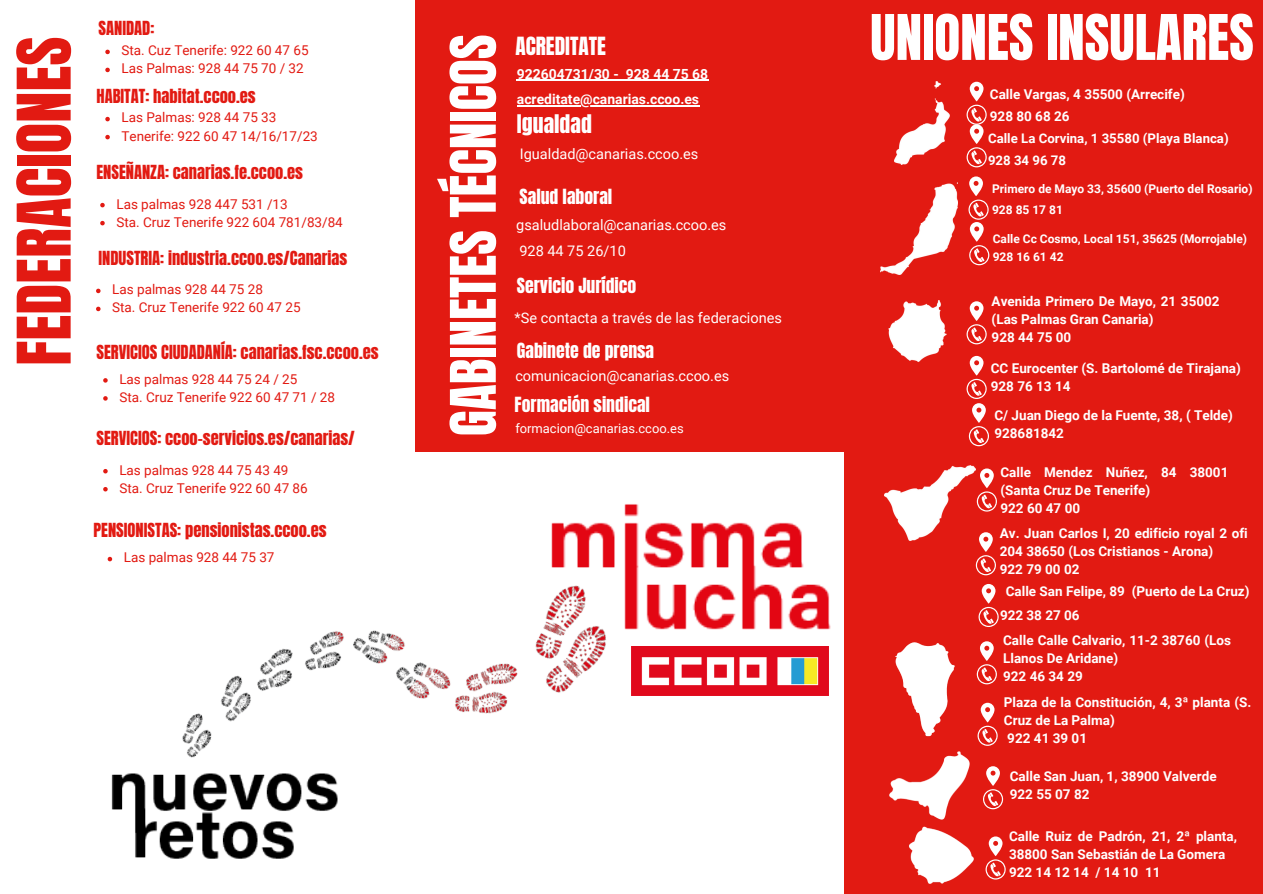
<style>
.page{position:relative;width:1263px;height:894px;background:#fff}
.page>*{position:absolute;margin:0;border:0;box-sizing:border-box;transform-origin:0 0}
.t1{font:62.85px "Anton";color:#e21a12}
.t2{font:53.4px "Anton";color:#fff}
.t3{font:21.75px "Anton";color:#fff}
.t4{font:21.3px "Anton";color:#fff}
.t5{font:17.7px "Anton";color:#fff}
.t6{font:16.5px "Anton";color:#e21a12}
.t7{font:14.55px "Roboto";color:#fff}
.t8{font:700 13.95px "Roboto";color:#fff}
.t9{font:700 13.5px/18px "Roboto";color:#fff}
.t10{font:13.5px "Roboto";color:#e21a12}
.t11{font:700 13.2px "Roboto";color:#fff}
.t12{font:12.9px "Roboto";color:#fff}
.t13{font:700 12px "Roboto";color:#fff}
</style>
<div class="page">
<div style="left:415px;top:0;width:441px;height:451px;background:#e21a12"></div>
<div style="left:845px;top:0;width:418px;height:893px;background:#e21a12"></div>
<img style="left:894px;top:82px;width:55px;height:82px">
<img style="left:888px;top:300px;width:59px;height:62px">
<svg style="left:966px;top:301px;width:21px;height:43px"></svg>
<img style="left:884px;top:465px;width:91px;height:75px">
<svg style="left:976px;top:532px;width:20px;height:43px"></svg>
<svg style="left:977px;top:468px;width:20px;height:43px"></svg>
<img style="left:895px;top:642px;width:59px;height:95px">
<svg style="left:983px;top:766px;width:20px;height:43px"></svg>
<img style="left:889px;top:751px;width:80px;height:62px">
<img style="left:880px;top:182px;width:78px;height:93px">
<svg style="left:968px;top:176px;width:21px;height:89px"></svg>
<img style="left:909px;top:813px;width:65px;height:71px">
<svg style="left:985px;top:836px;width:21px;height:43px"></svg>
<svg style="left:977px;top:641px;width:20px;height:43px"></svg>
<svg style="left:977px;top:702px;width:21px;height:43px"></svg>
<svg style="left:966px;top:82px;width:21px;height:85px"></svg>
<svg style="left:966px;top:356px;width:23px;height:90px"></svg>
<svg style="left:978px;top:584px;width:21px;height:43px"></svg>
<img style="left:182px;top:622px;width:516px;height:128px">
<img style="left:111px;top:750px;width:227px;height:109px">
<img style="left:546px;top:504px;width:285px;height:148px">
<img style="left:631px;top:646px;width:197px;height:49px">
<hr style="left:517px;top:80px;width:102px;height:1px;background:#fff">
<hr style="left:626px;top:80px;width:82px;height:1px;background:#fff">
<hr style="left:517px;top:105px;width:182px;height:1px;background:#fff">
<svg style="left:105px;top:117px;width:5px;height:4px"></svg>
<svg style="left:105px;top:135px;width:5px;height:4px"></svg>
<svg style="left:100px;top:203px;width:5px;height:4px"></svg>
<svg style="left:100px;top:221px;width:5px;height:4px"></svg>
<svg style="left:96px;top:288px;width:5px;height:5px"></svg>
<svg style="left:96px;top:306px;width:5px;height:5px"></svg>
<svg style="left:103px;top:378px;width:5px;height:4px"></svg>
<svg style="left:103px;top:396px;width:5px;height:4px"></svg>
<svg style="left:103px;top:469px;width:5px;height:4px"></svg>
<svg style="left:103px;top:487px;width:5px;height:4px"></svg>
<svg style="left:108px;top:556px;width:4px;height:5px"></svg>
<svg style="left:105px;top:50px;width:5px;height:4px"></svg>
<svg style="left:105px;top:68px;width:5px;height:4px"></svg>
<p class="t1" style="left:-1px;top:365px;width:330px;rotate:-90deg">FEDERACIONES</p>
<p class="t6" style="left:99px;top:17px;width:57px">SANIDAD:</p>
<p class="t10" style="left:122px;top:43px;width:189px">Sta. Cuz Tenerife: 922 60 47 65</p>
<p class="t10" style="left:122px;top:61px;width:184px">Las Palmas: 928 44 75 70 / 32</p>
<p class="t6" style="left:96px;top:84px;width:161px">HABITAT: habitat.ccoo.es</p>
<p class="t10" style="left:122px;top:110px;width:156px">Las Palmas: 928 44 75 33</p>
<p class="t10" style="left:122px;top:128px;width:198px">Tenerife: 922 60 47 14/16/17/23</p>
<p class="t6" style="left:96px;top:160px;width:208px">ENSEÑANZA: canarias.fe.ccoo.es</p>
<p class="t10" style="left:116px;top:196px;width:173px">Las palmas 928 447 531 /13</p>
<p class="t10" style="left:116px;top:214px;width:228px">Sta. Cruz Tenerife 922 604 781/83/84</p>
<p class="t6" style="left:99px;top:246px;width:250px">INDUSTRIA: industria.ccoo.es/Canarias</p>
<p class="t10" style="left:112px;top:282px;width:152px">Las palmas 928 44 75 28</p>
<p class="t10" style="left:112px;top:300px;width:190px">Sta. Cruz Tenerife 922 60 47 25</p>
<p class="t6" style="left:96px;top:340px;width:284px">SERVICIOS CIUDADANÍA: canarias.fsc.ccoo.es</p>
<p class="t10" style="left:119px;top:371px;width:180px">Las palmas 928 44 75 24 / 25</p>
<p class="t10" style="left:119px;top:389px;width:217px">Sta. Cruz Tenerife 922 60 47 71 / 28</p>
<p class="t6" style="left:96px;top:426px;width:260px">SERVICIOS: ccoo-servicios.es/canarias/</p>
<p class="t10" style="left:119px;top:462px;width:171px">Las palmas 928 44 75 43 49</p>
<p class="t10" style="left:119px;top:480px;width:190px">Sta. Cruz Tenerife 922 60 47 86</p>
<p class="t6" style="left:93px;top:518px;width:235px">PENSIONISTAS: pensionistas.ccoo.es</p>
<p class="t10" style="left:124px;top:549px;width:152px">Las palmas 928 44 75 37</p>
<p class="t2" style="left:435px;top:436px;width:403px;rotate:-90deg">GABINETES TÉCNICOS</p>
<h1 class="t4" style="left:515px;top:31px;width:92px">ACREDITATE</h1>
<p class="t8" style="left:517px;top:66px;width:193px">922604731/30 - 928 44 75 68</p>
<h2 class="t8" style="left:517px;top:91px;width:184px">acreditate@canarias.ccoo.es</h2>
<h2 class="t3" style="left:517px;top:108px;width:76px">Igualdad</h2>
<h6 class="t7" style="left:520px;top:145px;width:180px">Igualdad@canarias.ccoo.es</h6>
<p class="t5" style="left:520px;top:184px;width:94px">Salud laboral</p>
<p class="t7" style="left:516px;top:217px;width:212px">gsaludlaboral@canarias.ccoo.es</p>
<p class="t7" style="left:519px;top:242px;width:108px">928 44 75 26/10</p>
<p class="t5" style="left:517px;top:273px;width:121px">Servicio Jurídico</p>
<h4 class="t7" style="left:515px;top:309px;width:269px">*Se contacta a través de las federaciones</h4>
<p class="t5" style="left:517px;top:337px;width:139px">Gabinete de prensa</p>
<p class="t7" style="left:515px;top:367px;width:215px">comunicacion@canarias.ccoo.es</p>
<p class="t5" style="left:515px;top:391px;width:137px">Formación sindical</p>
<p class="t12" style="left:515px;top:421px;width:170px">formacion@canarias.ccoo.es</p>
<h6 class="t2" style="left:870px;top:-1px;width:385px">UNIONES INSULARES</h6>
<p class="t9" style="left:990px;top:85px;width:196px">Calle Vargas, 4 35500 (Arrecife)</p>
<p class="t9" style="left:990px;top:108px;width:81px">928 80 68 26</p>
<p class="t11" style="left:988px;top:131px;width:242px">Calle La Corvina, 1 35580 (Playa Blanca)</p>
<p class="t11" style="left:988px;top:153px;width:80px">928 34 96 78</p>
<p class="t13" style="left:992px;top:181px;width:262px">Primero de Mayo 33, 35600 (Puerto del Rosario)</p>
<p class="t13" style="left:992px;top:202px;width:72px">928 85 17 81</p>
<p class="t13" style="left:993px;top:232px;width:256px">Calle Cc Cosmo, Local 151, 35625 (Morrojable)</p>
<p class="t13" style="left:993px;top:250px;width:72px">928 16 61 42</p>
<p class="t9" style="left:992px;top:292px;width:229px">Avenida Primero De Mayo, 21 35002 (Las Palmas Gran Canaria)</p>
<p class="t9" style="left:992px;top:328px;width:81px">928 44 75 00</p>
<p class="t9" style="left:991px;top:359px;width:252px">CC Eurocenter (S. Bartolomé de Tirajana)</p>
<p class="t9" style="left:991px;top:377px;width:81px">928 76 13 14</p>
<p class="t9" style="left:994px;top:406px;width:240px">C/ Juan Diego de la Fuente, 38, ( Telde)</p>
<p class="t9" style="left:994px;top:424px;width:71px">928681842</p>
<p class="t9" style="left:1000px;top:463px;width:229px">Calle Mendez Nuñez, 84 38001 (Santa Cruz De Tenerife)</p>
<p class="t9" style="left:1000px;top:499px;width:81px">922 60 47 00</p>
<p class="t9" style="left:1000px;top:524px;width:249px">Av. Juan Carlos I, 20 edificio royal 2 ofi<br>204 38650 (Los Cristianos - Arona)</p>
<p class="t9" style="left:1000px;top:560px;width:81px">922 79 00 02</p>
<h6 class="t9" style="left:1006px;top:582px;width:245px">Calle San Felipe, 89 (Puerto de La Cruz)</h6>
<p class="t9" style="left:1000px;top:606px;width:81px">922 38 27 06</p>
<p class="t9" style="left:1003px;top:631px;width:230px">Calle Calle Calvario, 11-2 38760 (Los<br>Llanos De Aridane)</p>
<p class="t9" style="left:1003px;top:667px;width:81px">922 46 34 29</p>
<h6 class="t9" style="left:1004px;top:692px;width:249px">Plaza de la Constitución, 4, 3ª planta (S.<br>Cruz de La Palma)</h6>
<p class="t9" style="left:1007px;top:728px;width:81px">922 41 39 01</p>
<p class="t9" style="left:1010px;top:767px;width:208px">Calle San Juan, 1, 38900 Valverde</p>
<p class="t9" style="left:1010px;top:785px;width:81px">922 55 07 82</p>
<p class="t9" style="left:1009px;top:826px;width:230px">Calle Ruiz de Padrón, 21, 2ª planta,<br>38800 San Sebastián de La Gomera</p>
<p class="t9" style="left:1009px;top:862px;width:153px">922 14 12 14 / 14 10 11</p>
</div>
